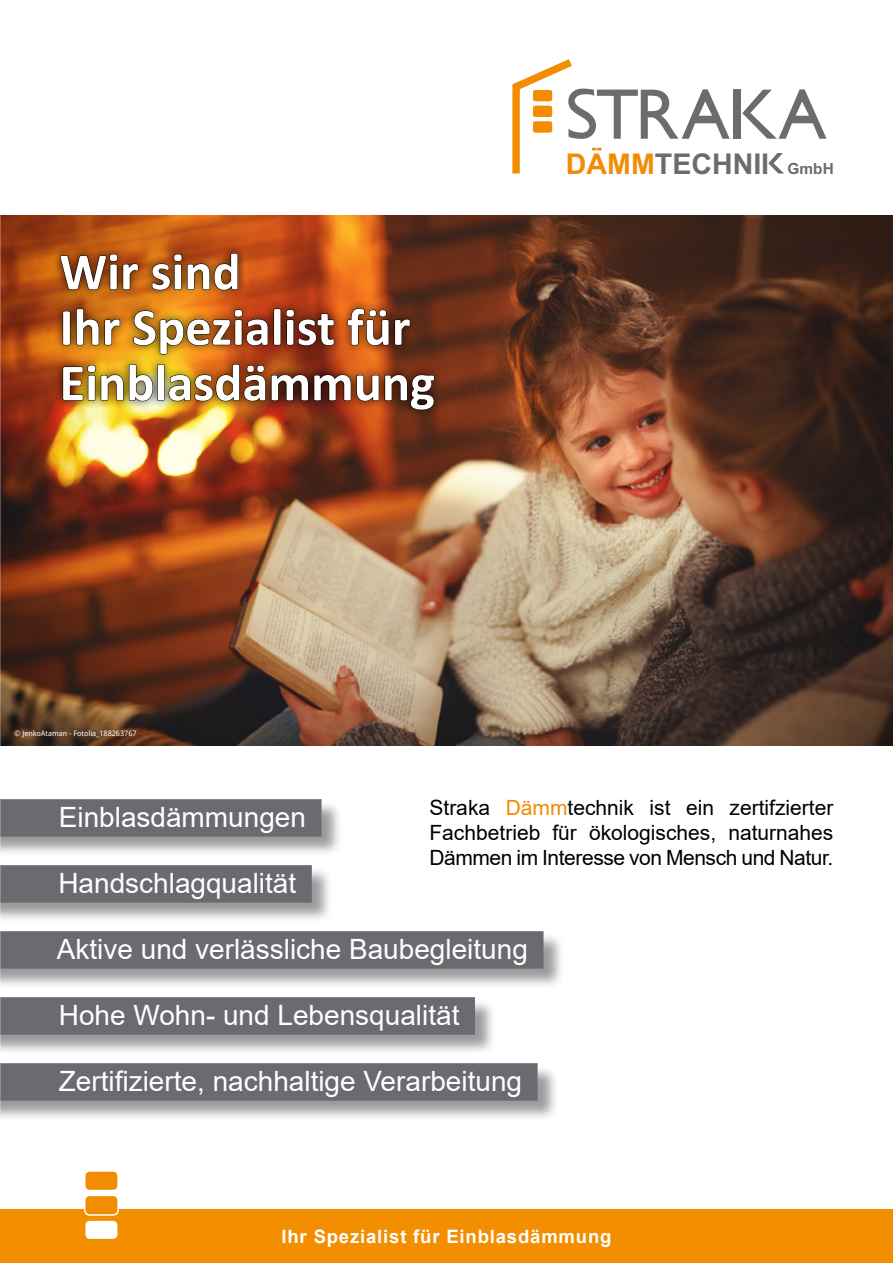
<style>
.page{position:relative;width:893px;height:1263px;background:#fff}
.page>*{position:absolute;margin:0;border:0;box-sizing:border-box;transform-origin:0 0}
.t1{font:700 52.5px/55.5px "Calibri";color:#fff}
.t2{font:700 28.65px "Arial";color:#6b6b70}
.t3{font:27.9px "Arial";color:#fff}
.t4{font:21px/25.2px "Arial";letter-spacing:-.02em;color:#000;text-align:justify}
.t5{font:700 18.45px "Arial";letter-spacing:.045em;color:#fff}
.t6{font:7.5px "Droid Sans";color:#fff}
.s1{color:#f18c06}
.s2{font-size:15.45px}
.s3{color:#f28c00}
</style>
<div class="page">
<div style="left:0;top:1209px;width:893px;height:54px;background:#f28e00"></div>
<div style="left:85px;top:1221px;width:32px;height:18px;background:#fff;border-radius:4px"></div>
<div style="left:85px;top:1172px;width:32px;height:18px;background:#f28c00;border-radius:4px"></div>
<div style="left:85px;top:1195px;width:33px;height:20px;background:#f28c00;border-radius:5px"></div>
<div style="left:84px;top:1195px;width:35px;height:21px;border:2px solid #fff;border-radius:5px"></div>
<svg style="left:742px;top:89px;width:85px;height:50px"></svg>
<div style="left:733px;top:89px;width:7px;height:50px;background:#6b6b70"></div>
<svg style="left:512px;top:59px;width:218px;height:115px"></svg>
<svg style="left:768px;top:153px;width:16px;height:21px"></svg>
<img style="left:0;top:216px;width:893px;height:529px">
<div style="left:52px;top:244px;width:392px;height:175px;background:#000;opacity:.75"></div>
<svg style="left:60px;top:254px;width:79px;height:36px;background:#74360b"></svg>
<svg style="left:152px;top:253px;width:86px;height:37px;background:#83430f"></svg>
<svg style="left:62px;top:308px;width:58px;height:37px;background:#884b0d"></svg>
<svg style="left:133px;top:308px;width:201px;height:47px;background:#8b4511"></svg>
<svg style="left:347px;top:308px;width:63px;height:38px;background:#6d300f"></svg>
<img style="left:62px;top:364px;width:373px;height:46px">
<div style="left:0;top:800px;width:565px;height:322px;background:#000;opacity:.4"></div>
<div style="left:0;top:799px;width:322px;height:38px;background:#6a6b71"></div>
<div style="left:0;top:865px;width:312px;height:38px;background:#6a6b71"></div>
<div style="left:0;top:931px;width:543px;height:38px;background:#6a6b71"></div>
<div style="left:0;top:997px;width:475px;height:38px;background:#6a6b71"></div>
<div style="left:0;top:1063px;width:538px;height:38px;background:#6a6b71"></div>
<h1 class="t1" style="left:60px;top:243px;width:377px">Wir sind<br>Ihr Spezialist für<br>Einblasdämmung</h1>
<p class="t6" style="left:14px;top:728px;width:124px">© JenkoAtaman - Fotolia_188263767</p>
<p class="t2" style="left:566px;top:144px;width:269px"><span class="s1">DAMM</span>TECHNII <span class="s2">GmbH</span></p>
<p class="t3" style="left:59px;top:798px;width:249px">Einblasdämmungen</p>
<p class="t3" style="left:58px;top:864px;width:239px">Handschlagqualität</p>
<p class="t4" style="left:429px;top:795px;width:405px">Straka <span class="s3">Dämm</span>technik ist ein zertifzierter Fachbetrieb für ökologisches, naturnahes Dämmen im Interesse von Mensch und Natur.</p>
<p class="t3" style="left:57px;top:930px;width:473px">Aktive und verlässliche Baubegleitung</p>
<p class="t3" style="left:59px;top:996px;width:402px">Hohe Wohn- und Lebensqualität</p>
<p class="t3" style="left:59px;top:1062px;width:465px">Zertifizierte, nachhaltige Verarbeitung</p>
<p class="t5" style="left:282px;top:1223px;width:331px">Ihr Spezialist für Einblasdämmung</p>
</div>
